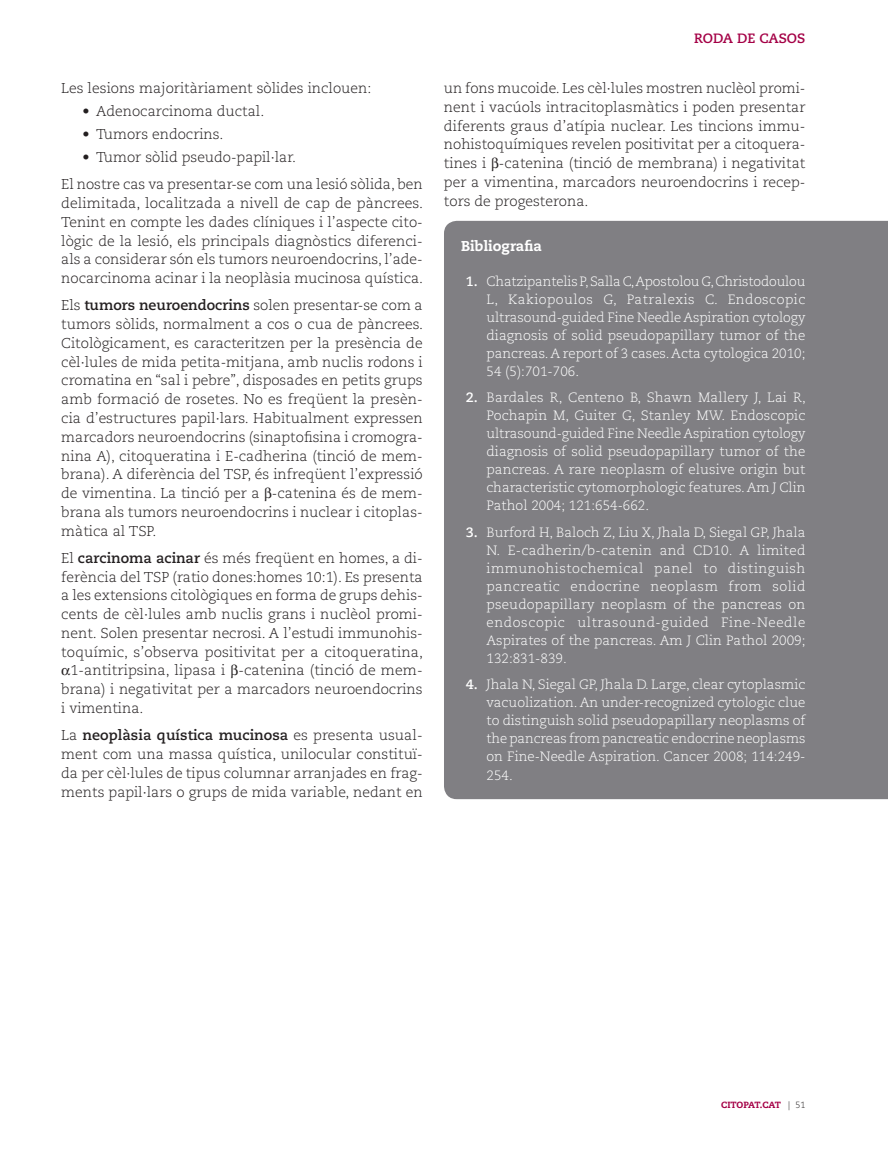
<style>
.page{position:relative;width:888px;height:1165px;background:#fff}
.page>*{position:absolute;margin:0;border:0;box-sizing:border-box;transform-origin:0 0}
.t1{font:300 14.25px/18.8px "Caecilia LT";color:#231f20;text-align:justify}
.t2{font:800 14.25px "Caecilia LT";color:#fff}
.t3{font:300 13.5px/18px "Caecilia LT";color:#fff;text-align:justify}
.t4{font:700 13.5px "Caecilia LT";color:#a40046}
.t5{font:800 9px "Caecilia LT";letter-spacing:-.02em;color:#a40046}
.s1{font-weight:700}
.s2{font-weight:300;color:#231f20}
</style>
<div class="page">
<div style="left:444px;top:221px;width:444px;height:578px;background:#807f83"></div>
<p class="t1" style="left:61px;top:79px;width:312px">Les lesions majoritàriament sòlides inclouen:</p>
<p class="t1" style="left:83px;top:102px;width:183px">• Adenocarcinoma ductal.</p>
<p class="t1" style="left:83px;top:125px;width:142px">• Tumors endocrins.</p>
<p class="t1" style="left:61px;top:144px;width:363px;line-height:27.3px;text-indent:21px">• Tumor sòlid pseudo-papil·lar.<br>El nostre cas va presentar-se com una lesió sòlida, ben</p>
<p class="t1" style="left:61px;top:194px;width:363px">delimitada, localitzada a nivell de cap de pàncrees.<br>Tenint en compte les dades clíniques i l’aspecte cito&shy;lògic de la lesió, els principals diagnòstics diferenci&shy;als a considerar són els tumors neuroendocrins, l’ade&shy;nocarcinoma acinar i la neoplàsia mucinosa quística.</p>
<p class="t1" style="left:61px;top:297px;width:363px">Els <span class="s1">tumors neuroendocrins</span> solen presentar-se com a tumors sòlids, normalment a cos o cua de pàncrees.<br>Citològicament, es caracteritzen per la presència de cèl·lules de mida petita-mitjana, amb nuclis rodons i cromatina en “sal i pebre”, disposades en petits grups amb formació de rosetes. No es freqüent la presèn&shy;cia d’estructures papil·lars. Habitualment expressen marcadors neuroendocrins (sinaptofisina i cromogra&shy;nina A), citoqueratina i E-cadherina (tinció de mem&shy;brana). A diferència del TSP, és infreqüent l’expressió de vimentina. La tinció per a -catenina és de mem&shy;brana als tumors neuroendocrins i nuclear i citoplas&shy;màtica al TSP.</p>
<p class="t1" style="left:61px;top:549px;width:363px">El <span class="s1">carcinoma acinar</span> és més freqüent en homes, a di-</p>
<p class="t1" style="left:61px;top:568px;width:363px">ferència del TSP (ratio dones:homes 10:1). Es presenta</p>
<p class="t1" style="left:61px;top:586px;width:363px">a les extensions citològiques en forma de grups dehis-</p>
<p class="t1" style="left:61px;top:605px;width:363px">cents de cèl·lules amb nuclis grans i nuclèol promi-</p>
<p class="t1" style="left:61px;top:624px;width:363px">nent. Solen presentar necrosi. A l’estudi immunohis-</p>
<p class="t1" style="left:61px;top:643px;width:363px">toquímic, s’observa positivitat per a citoqueratina,</p>
<p class="t1" style="left:70px;top:661px;width:354px">1-antitripsina, lipasa i -catenina (tinció de mem-</p>
<p class="t1" style="left:61px;top:680px;width:363px">brana) i negativitat per a marcadors neuroendocrins</p>
<p class="t1" style="left:61px;top:699px;width:84px">i vimentina.</p>
<p class="t1" style="left:61px;top:726px;width:363px">La <span class="s1">neoplàsia quística mucinosa</span> es presenta usual&shy;ment com una massa quística, unilocular constituï&shy;da per cèl·lules de tipus columnar arranjades en frag&shy;ments papil·lars o grups de mida variable, nedant en</p>
<p class="t4" style="left:694px;top:32px;width:113px">RODA DE CASOS</p>
<p class="t1" style="left:444px;top:79px;width:363px">un fons mucoide. Les cèl·lules mostren nuclèol promi&shy;nent i vacúols intracitoplasmàtics i poden presentar diferents graus d’atípia nuclear. Les tincions immu&shy;nohistoquímiques revelen positivitat per a citoquera&shy;tines i -catenina (tinció de membrana) i negativitat per a vimentina, marcadors neuroendocrins i recep&shy;tors de progesterona.</p>
<p class="t2" style="left:461px;top:239px;width:82px">Bibliografia</p>
<p class="t3" style="left:486px;top:272px;width:320px;text-indent:-21px"><span class="s1">1.</span> Chatzipantelis P, Salla C, Apostolou G, Christodoulou L, Kakiopoulos G, Patralexis C. Endoscopic ultrasound-guided Fine Needle Aspiration cytology diagnosis of solid pseudopapillary tumor of the pancreas. A report of 3 cases. Acta cytologica 2010; 54 (5):701-706.</p>
<p class="t3" style="left:486px;top:389px;width:321px;text-indent:-21px"><span class="s1">2.</span> Bardales R, Centeno B, Shawn Mallery J, Lai R, Pochapin M, Guiter G, Stanley MW. Endoscopic ultrasound-guided Fine Needle Aspiration cytology diagnosis of solid pseudopapillary tumor of the pancreas. A rare neoplasm of elusive origin but characteristic cytomorphologic features. Am J Clin Pathol 2004; 121:654-662.</p>
<p class="t3" style="left:486px;top:523px;width:320px;text-indent:-21px"><span class="s1">3.</span> Burford H, Baloch Z, Liu X, Jhala D, Siegal GP, Jhala N. E-cadherin/b-catenin and CD10. A limited immunohistochemical panel to distinguish pancreatic endocrine neoplasm from solid pseudopapillary neoplasm of the pancreas on endoscopic ultrasound-guided Fine-Needle Aspirates of the pancreas. Am J Clin Pathol 2009; 132:831-839.</p>
<p class="t3" style="left:486px;top:676px;width:320px;text-indent:-21px"><span class="s1">4.</span> Jhala N, Siegal GP, Jhala D. Large, clear cytoplasmic vacuolization. An under-recognized cytologic clue to distinguish solid pseudopapillary neoplasms of the pancreas from pancreatic endocrine neoplasms on Fine-Needle Aspiration. Cancer 2008; 114:249- 254.</p>
<p class="t5" style="left:721px;top:1100px;width:86px">CITOPAT.CAT <span class="s2">| 51</span></p>
</div>
